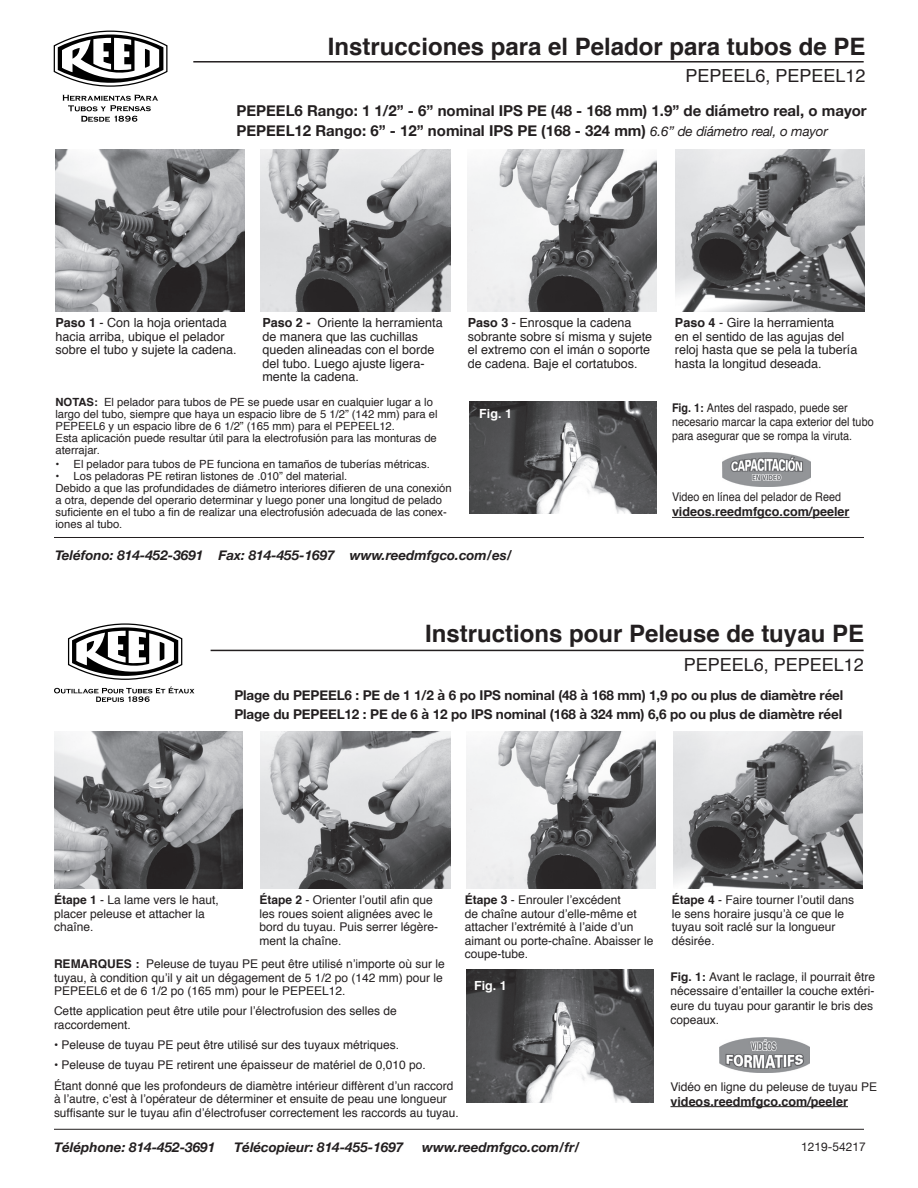
<style>
.page{position:relative;width:918px;height:1188px;background:#fff}
.page>*{position:absolute;margin:0;border:0;box-sizing:border-box;transform-origin:0 0}
.t1{font:700 24px "Helvetica";color:#231f20}
.t2{font:18px "Helvetica";color:#231f20}
.t3{font:700 15px/19.5px "Helvetica Neue";color:#231f20}
.t4{font:700 13.5px/19.5px "Helvetica Neue";letter-spacing:-.01em;color:#231f20}
.t5{font:italic 700 13.5px "Helvetica Neue";color:#231f20}
.t6{font:12.6px/13.5px "Helvetica";color:#231f20}
.t7{font:700 12.6px "Helvetica";color:#231f20}
.t8{font:700 12.6px "Helvetica";color:#fff}
.t9{font:12px/13.5px "Helvetica";color:#231f20}
.t10{font:12px/14.4px "Helvetica";color:#231f20;scale:.9 1}
.t11{font:12px "Helvetica Neue";color:#231f20}
.t12{font:11.25px/12px "Helvetica";color:#231f20}
.s1{font-weight:400;font-style:italic;font-size:13.5px}
.s2{font-weight:700}
</style>
<div class="page">
<hr style="left:193px;top:61px;width:671px;height:2px;background:#231f20">
<hr style="left:54px;top:537px;width:810px;height:1px;background:#231f20">
<svg style="left:53px;top:30px;width:115px;height:57px"></svg>
<svg style="left:63px;top:95px;width:95px;height:27px"></svg>
<hr style="left:54px;top:1129px;width:810px;height:1px;background:#231f20">
<svg style="left:54px;top:687px;width:141px;height:15px"></svg>
<svg style="left:68px;top:623px;width:115px;height:57px"></svg>
<img style="left:54px;top:732px;width:189px;height:156px">
<img style="left:261px;top:732px;width:189px;height:156px">
<img style="left:466px;top:732px;width:189px;height:156px">
<hr style="left:211px;top:650px;width:653px;height:1px;background:#231f20">
<img style="left:466px;top:970px;width:188px;height:132px">
<hr style="left:670px;top:1106px;width:178px;height:1px;background:#231f20">
<img style="left:674px;top:732px;width:189px;height:156px">
<img style="left:720px;top:1038px;width:90px;height:35px">
<img style="left:56px;top:149px;width:189px;height:163px">
<img style="left:261px;top:149px;width:189px;height:163px">
<img style="left:468px;top:149px;width:189px;height:163px">
<img style="left:469px;top:401px;width:188px;height:112px">
<img style="left:675px;top:149px;width:189px;height:163px">
<img style="left:722px;top:452px;width:89px;height:34px">
<hr style="left:672px;top:517px;width:178px;height:1px;background:#231f20">
<h1 class="t1" style="left:328px;top:27px;width:539px">Instrucciones para el Pelador para tubos de PE</h1>
<h2 class="t2" style="left:685px;top:62px;width:182px">PEPEEL6, PEPEEL12</h2>
<p class="t3" style="left:237px;top:101px;width:632px">PEPEEL6 Rango: 1 1/2” - 6” nominal IPS PE (48 - 168 mm) 1.9” de diámetro real, o mayor<br>PEPEEL12 Rango: 6” - 12” nominal IPS PE (168 - 324 mm) <span class="s1">6.6” de diámetro real, o mayor</span></p>
<p class="t6" style="left:56px;top:316px;width:183px"><span class="s2">Paso 1</span> - Con la hoja orientada hacia arriba, ubique el pelador sobre el tubo y sujete la cadena.</p>
<p class="t6" style="left:262px;top:316px;width:182px"><span class="s2">Paso 2 -</span> Oriente la herramienta de manera que las cuchillas queden alineadas con el borde del tubo. Luego ajuste ligera&shy;mente la cadena.</p>
<p class="t6" style="left:468px;top:316px;width:186px"><span class="s2">Paso 3</span> - Enrosque la cadena sobrante sobre sí misma y sujete el extremo con el imán o soporte de cadena. Baje el cortatubos.</p>
<p class="t6" style="left:675px;top:316px;width:184px"><span class="s2">Paso 4</span> - Gire la herramienta<br>en el sentido de las agujas del reloj hasta que se pela la tubería hasta la longitud deseada.</p>
<p class="t10" style="left:672px;top:400px;width:226px"><span class="s2">Fig. 1:</span> Antes del raspado, puede ser necesario marcar la capa exterior del tubo para asegurar que se rompa la viruta.</p>
<p class="t12" style="left:56px;top:397px;width:384px"><span class="s2">NOTAS:</span> El pelador para tubos de PE se puede usar en cualquier lugar a lo largo del tubo, siempre que haya un espacio libre de 5 1/2” (142 mm) para el PEPEEL6 y un espacio libre de 6 1/2” (165 mm) para el PEPEEL12.<br>Esta aplicación puede resultar útil para la electrofusión para las monturas de aterrajar.</p>
<p class="t12" style="left:56px;top:458px;width:376px">• El pelador para tubos de PE funciona en tamaños de tuberías métricas.</p>
<p class="t12" style="left:56px;top:470px;width:398px">• Los peladoras PE retiran listones de .010” del material.<br>Debido a que las profundidades de diámetro interiores difieren de una conexión a otra, depende del operario determinar y luego poner una longitud de pelado suficiente en el tubo a fin de realizar una electrofusión adecuada de las conex&shy;iones al tubo.</p>
<p class="t8" style="left:479px;top:403px;width:34px">Fig. 1</p>
<p class="t10" style="left:672px;top:490px;width:189px">Video en línea del pelador de Reed</p>
<p class="t7" style="left:672px;top:502px;width:179px">videos.reedmfgco.com/peeler</p>
<p class="t5" style="left:55px;top:544px;width:458px">Teléfono: 814-452-3691 Fax: 814-455-1697 www.reedmfgco.com/es/</p>
<h1 class="t1" style="left:425px;top:614px;width:440px">Instructions pour Peleuse de tuyau PE</h1>
<h2 class="t2" style="left:684px;top:650px;width:182px">PEPEEL6, PEPEEL12</h2>
<p class="t4" style="left:234px;top:686px;width:611px">Plage du PEPEEL6 : PE de 1 1/2 à 6 po IPS nominal (48 à 168 mm) 1,9 po ou plus de diamètre réel<br>Plage du PEPEEL12 : PE de 6 à 12 po IPS nominal (168 à 324 mm) 6,6 po ou plus de diamètre réel</p>
<p class="t9" style="left:54px;top:894px;width:166px"><span class="s2">Étape 1</span> - La lame vers le haut, placer peleuse et attacher la chaîne.</p>
<p class="t9" style="left:259px;top:894px;width:180px"><span class="s2">Étape 2</span> - Orienter l’outil afin que les roues soient alignées avec le bord du tuyau. Puis serrer légère&shy;ment la chaîne.</p>
<p class="t9" style="left:465px;top:894px;width:190px"><span class="s2">Étape 3</span> - Enrouler l’excédent<br>de chaîne autour d’elle-même et attacher l’extrémité à l’aide d’un aimant ou porte-chaîne. Abaisser le coupe-tube.</p>
<p class="t9" style="left:672px;top:894px;width:184px"><span class="s2">Étape 4</span> - Faire tourner l’outil dans le sens horaire jusqu’à ce que le tuyau soit raclé sur la longueur désirée.</p>
<p class="t9" style="left:670px;top:970px;width:206px;line-height:14.4px"><span class="s2">Fig. 1:</span> Avant le raclage, il pourrait être nécessaire d’entailler la couche extéri&shy;eure du tuyau pour garantir le bris des copeaux.</p>
<p class="t9" style="left:54px;top:957px;width:392px"><span class="s2">REMARQUES :</span> Peleuse de tuyau PE peut être utilisé n’importe où sur le tuyau, à condition qu’il y ait un dégagement de 5 1/2 po (142 mm) pour le<br>PEPEEL6 et de 6 1/2 po (165 mm) pour le PEPEEL12.</p>
<p class="t9" style="left:54px;top:1005px;width:344px">Cette application peut être utile pour l’électrofusion des selles de raccordement.</p>
<p class="t9" style="left:54px;top:1038px;width:347px"><span class="s2">•</span> Peleuse de tuyau PE peut être utilisé sur des tuyaux métriques.</p>
<p class="t9" style="left:54px;top:1055px;width:401px;line-height:20.2px">• Peleuse de tuyau PE retirent une épaisseur de matériel de 0,010 po.<br>Étant donné que les profondeurs de diamètre intérieur diffèrent d’un raccord</p>
<p class="t9" style="left:54px;top:1092px;width:406px">à l’autre, c’est à l’opérateur de déterminer et ensuite de peau une longueur suffisante sur le tuyau afin d’électrofuser correctement les raccords au tuyau.</p>
<p class="t8" style="left:474px;top:975px;width:34px">Fig. 1</p>
<p class="t9" style="left:670px;top:1080px;width:208px">Vidéo en ligne du peleuse de tuyau PE</p>
<p class="t7" style="left:670px;top:1091px;width:179px">videos.reedmfgco.com/peeler</p>
<p class="t5" style="left:54px;top:1136px;width:163px">Téléphone: 814-452-3691</p>
<p class="t5" style="left:234px;top:1136px;width:171px">Télécopieur: 814-455-1697</p>
<p class="t5" style="left:422px;top:1136px;width:159px">www.reedmfgco.com/fr/</p>
<p class="t11" style="left:801px;top:1139px;width:66px">1219-54217</p>
</div>
